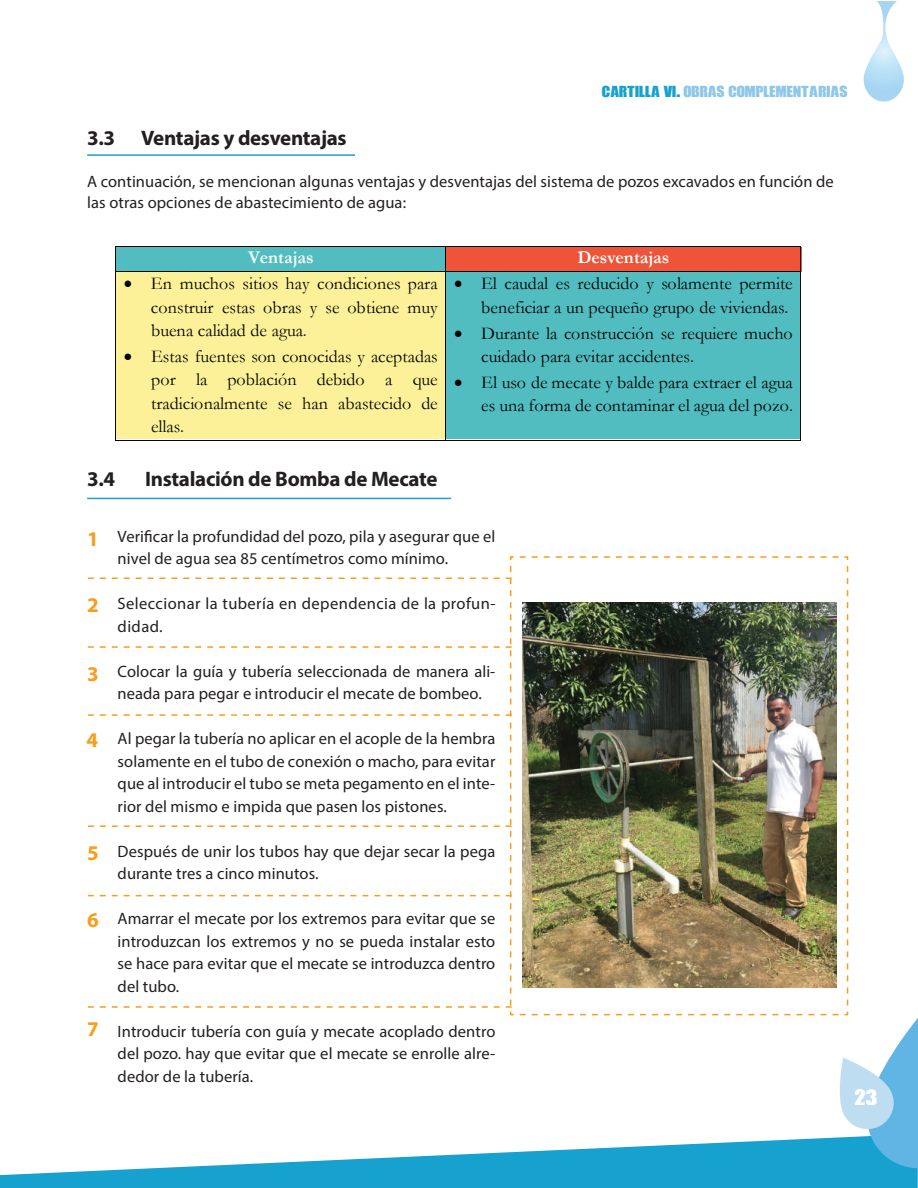
<style>
.page{position:relative;width:918px;height:1188px;background:#fff}
.page>*{position:absolute;margin:0;border:0;box-sizing:border-box;transform-origin:0 0}
.t1{font:700 21px "Myriad Pro";letter-spacing:-.015em;color:#231f20}
.t2{font:700 21px "Myriad Pro";color:#f89d1c}
.t3{font:21px "Call Of Ops Duty";color:#fff}
.t4{font:18px/23.4px "Garamond";color:#040503;text-align:justify}
.t5{font:700 18px "Garamond";color:#fff}
.t6{font:16.5px/22.5px "Myriad Pro";letter-spacing:.005em;color:#231f20}
.t7{font:16.5px/22.5px "Myriad Pro";letter-spacing:.025em;color:#231f20}
.t8{font:15px "Call Of Ops Duty";color:#8ec7e9}
.s1{color:#17a1ce}
</style>
<div class="page">
<svg style="left:0;top:1151px;width:918px;height:37px;fill:#17a1ce"></svg>
<svg style="left:864px;top:1px;width:40px;height:101px"></svg>
<hr style="left:87px;top:154px;width:268px;height:2px;background:#17a1ce">
<div style="left:116px;top:247px;width:330px;height:24px;background:#51bdc0"></div>
<div style="left:445px;top:247px;width:357px;height:24px;background:#f05438"></div>
<div style="left:116px;top:272px;width:330px;height:167px;background:#fcf198"></div>
<div style="left:445px;top:272px;width:355px;height:167px;background:#51bdc0"></div>
<hr style="left:116px;top:247px;width:329px;height:1px;background:#040503">
<hr style="left:446px;top:247px;width:354px;height:1px;background:#040503">
<svg style="left:115px;top:247px;width:1px;height:24px"></svg>
<hr style="left:116px;top:271px;width:329px;height:1px;background:#040503">
<svg style="left:445px;top:247px;width:1px;height:24px"></svg>
<hr style="left:446px;top:271px;width:354px;height:1px;background:#040503">
<svg style="left:800px;top:247px;width:1px;height:24px"></svg>
<hr style="left:115px;top:271px;width:1px;height:169px;background:#040503">
<hr style="left:116px;top:440px;width:329px;height:1px;background:#040503">
<hr style="left:445px;top:271px;width:1px;height:169px;background:#040503">
<hr style="left:446px;top:440px;width:354px;height:1px;background:#040503">
<hr style="left:800px;top:271px;width:1px;height:169px;background:#040503">
<hr style="left:87px;top:498px;width:364px;height:1px;background:#17a1ce">
<svg style="left:88px;top:577px;width:421px;height:431px"></svg>
<svg style="left:520px;top:1018px;width:398px;height:150px"></svg>
<img style="left:509px;top:556px;width:340px;height:460px">
<p class="t8" style="left:602px;top:86px;width:247px"><span class="s1">CARTILLA VI.</span> OBRAS COMPLEMENTARIAS</p>
<p class="t1" style="left:87px;top:124px;width:261px">3.3 Ventajas y desventajas</p>
<p class="t6" style="left:87px;top:171px;width:748px;line-height:21px">A continuación, se mencionan algunas ventajas y desventajas del sistema de pozos excavados en función de las otras opciones de abastecimiento de agua:</p>
<p class="t5" style="left:248px;top:245px;width:67px">Ventajas</p>
<p class="t5" style="left:577px;top:245px;width:93px">Desventajas</p>
<p class="t4" style="left:151px;top:272px;width:288px;text-indent:-27px">• En muchos sitios hay condiciones para construir estas obras y se obtiene muy buena calidad de agua.</p>
<p class="t4" style="left:151px;top:344px;width:288px;text-indent:-27px">• Estas fuentes son conocidas y aceptadas por la población debido a que tradicionalmente se han abastecido de ellas.</p>
<p class="t4" style="left:454px;top:272px;width:340px;text-align:right">• El caudal es reducido y solamente permite beneficiar a un pequeño grupo de viviendas.</p>
<p class="t4" style="left:481px;top:321px;width:313px;text-indent:-27px">• Durante la construcción se requiere mucho cuidado para evitar accidentes.</p>
<p class="t4" style="left:454px;top:370px;width:340px;text-align:right">• El uso de mecate y balde para extraer el agua es una forma de contaminar el agua del pozo.</p>
<p class="t1" style="left:87px;top:465px;width:30px">3.4</p>
<p class="t1" style="left:145px;top:465px;width:294px">Instalación de Bomba de Mecate</p>
<p class="t2" style="left:87px;top:526px;width:13px">1</p>
<p class="t2" style="left:87px;top:592px;width:13px">2</p>
<p class="t2" style="left:87px;top:660px;width:13px">3</p>
<p class="t2" style="left:86px;top:726px;width:13px">4</p>
<p class="t2" style="left:87px;top:839px;width:13px">5</p>
<p class="t2" style="left:87px;top:906px;width:13px">6</p>
<p class="t2" style="left:87px;top:1015px;width:13px">7</p>
<p class="t6" style="left:118px;top:525px;width:379px">Verificar la profundidad del pozo, pila y asegurar que el nivel de agua sea 85 centímetros como mínimo.</p>
<p class="t7" style="left:118px;top:592px;width:379px">Seleccionar la tubería en dependencia de la profun&shy;didad.</p>
<p class="t6" style="left:118px;top:660px;width:379px">Colocar la guía y tubería seleccionada de manera ali&shy;neada para pegar e introducir el mecate de bombeo.</p>
<p class="t6" style="left:118px;top:727px;width:379px;text-align:justify">Al pegar la tubería no aplicar en el acople de la hembra solamente en el tubo de conexión o macho, para evitar que al introducir el tubo se meta pegamento en el inte&shy;rior del mismo e impida que pasen los pistones.</p>
<p class="t6" style="left:118px;top:840px;width:379px">Después de unir los tubos hay que dejar secar la pega durante tres a cinco minutos.</p>
<p class="t6" style="left:118px;top:907px;width:379px;text-align:justify">Amarrar el mecate por los extremos para evitar que se introduzcan los extremos y no se pueda instalar esto se hace para evitar que el mecate se introduzca dentro del tubo.</p>
<p class="t6" style="left:118px;top:1020px;width:379px;text-align:justify">Introducir tubería con guía y mecate acoplado dentro del pozo. hay que evitar que el mecate se enrolle alre&shy;dedor de la tubería.</p>
<p class="t3" style="left:855px;top:1089px;width:24px">23</p>
</div>
